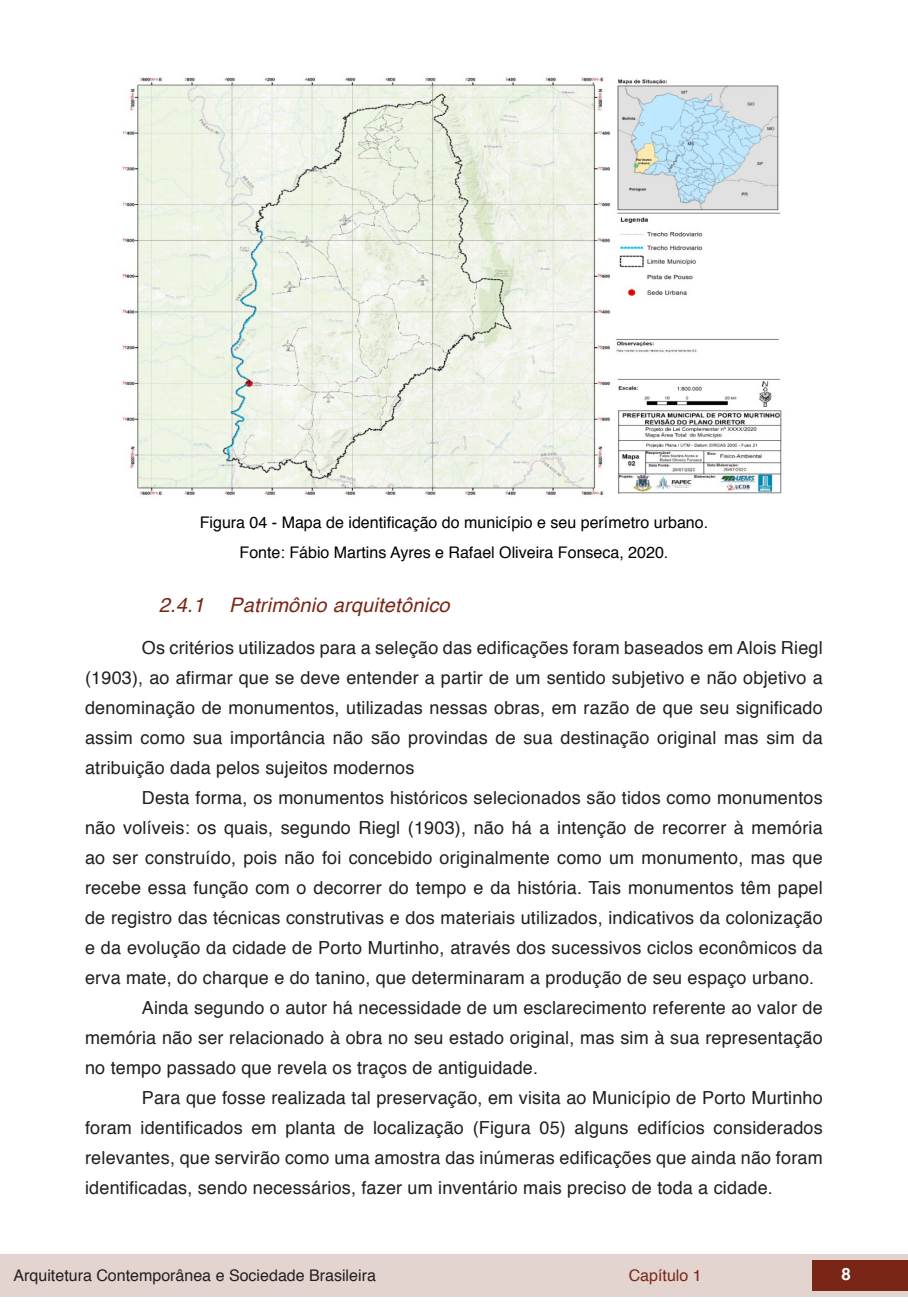
<style>
.page{position:relative;width:908px;height:1304px;background:#fff}
.page>*{position:absolute;margin:0;border:0;box-sizing:border-box;transform-origin:0 0}
.t1{font:italic 20px "Helvetica";letter-spacing:.01em;color:#7a2616}
.txt{font:18px/30px "Helvetica";letter-spacing:.01em;color:#231f20;text-align:justify}
.t2{font:700 16.8px "Helvetica";color:#fff}
.imagens_graf_tab{font:16px "Helvetica";color:#000}
.t3{font:16px "Helvetica";color:#231f20}
.t4{font:16px "Helvetica";color:#7a2616}
</style>
<div class="page">
<div style="left:0;top:1254px;width:906px;height:43px;background:#e4d4d0"></div>
<div style="left:812px;top:1261px;width:95px;height:30px;background:#7a2616"></div>
<img style="left:122px;top:77px;width:660px;height:418px">
<p class="imagens_graf_tab" style="left:200px;top:510px;width:509px">Figura 04 - Mapa de identificação do município e seu perímetro urbano.</p>
<p class="imagens_graf_tab" style="left:239px;top:540px;width:430px">Fonte: Fábio Martins Ayres e Rafael Oliveira Fonseca, 2020.</p>
<p class="t1" style="left:159px;top:589px;width:47px">2.4.1</p>
<p class="t1" style="left:229px;top:589px;width:222px">Patrimônio arquitetônico</p>
<p class="txt" style="left:85px;top:633px;width:738px;text-indent:57px">Os critérios utilizados para a seleção das edificações foram baseados em Alois Riegl (1903), ao afirmar que se deve entender a partir de um sentido subjetivo e não objetivo a denominação de monumentos, utilizadas nessas obras, em razão de que seu significado assim como sua importância não são provindas de sua destinação original mas sim da atribuição dada pelos sujeitos modernos</p>
<p class="txt" style="left:85px;top:783px;width:738px;text-indent:57px">Desta forma, os monumentos históricos selecionados são tidos como monumentos não volíveis: os quais, segundo Riegl (1903), não há a intenção de recorrer à memória ao ser construído, pois não foi concebido originalmente como um monumento, mas que recebe essa função com o decorrer do tempo e da história. Tais monumentos têm papel de registro das técnicas construtivas e dos materiais utilizados, indicativos da colonização e da evolução da cidade de Porto Murtinho, através dos sucessivos ciclos econômicos da erva mate, do charque e do tanino, que determinaram a produção de seu espaço urbano.</p>
<p class="txt" style="left:85px;top:993px;width:738px;text-indent:57px">Ainda segundo o autor há necessidade de um esclarecimento referente ao valor de memória não ser relacionado à obra no seu estado original, mas sim à sua representação no tempo passado que revela os traços de antiguidade.</p>
<p class="txt" style="left:85px;top:1083px;width:738px;text-indent:57px">Para que fosse realizada tal preservação, em visita ao Município de Porto Murtinho foram identificados em planta de localização (Figura 05) alguns edifícios considerados relevantes, que servirão como uma amostra das inúmeras edificações que ainda não foram identificadas, sendo necessários, fazer um inventário mais preciso de toda a cidade.</p>
<p class="t3" style="left:14px;top:1263px;width:363px">Arquitetura Contemporânea e Sociedade Brasileira</p>
<p class="t4" style="left:628px;top:1263px;width:74px">Capítulo 1</p>
<p class="t2" style="left:841px;top:1261px;width:11px">8</p>
</div>
